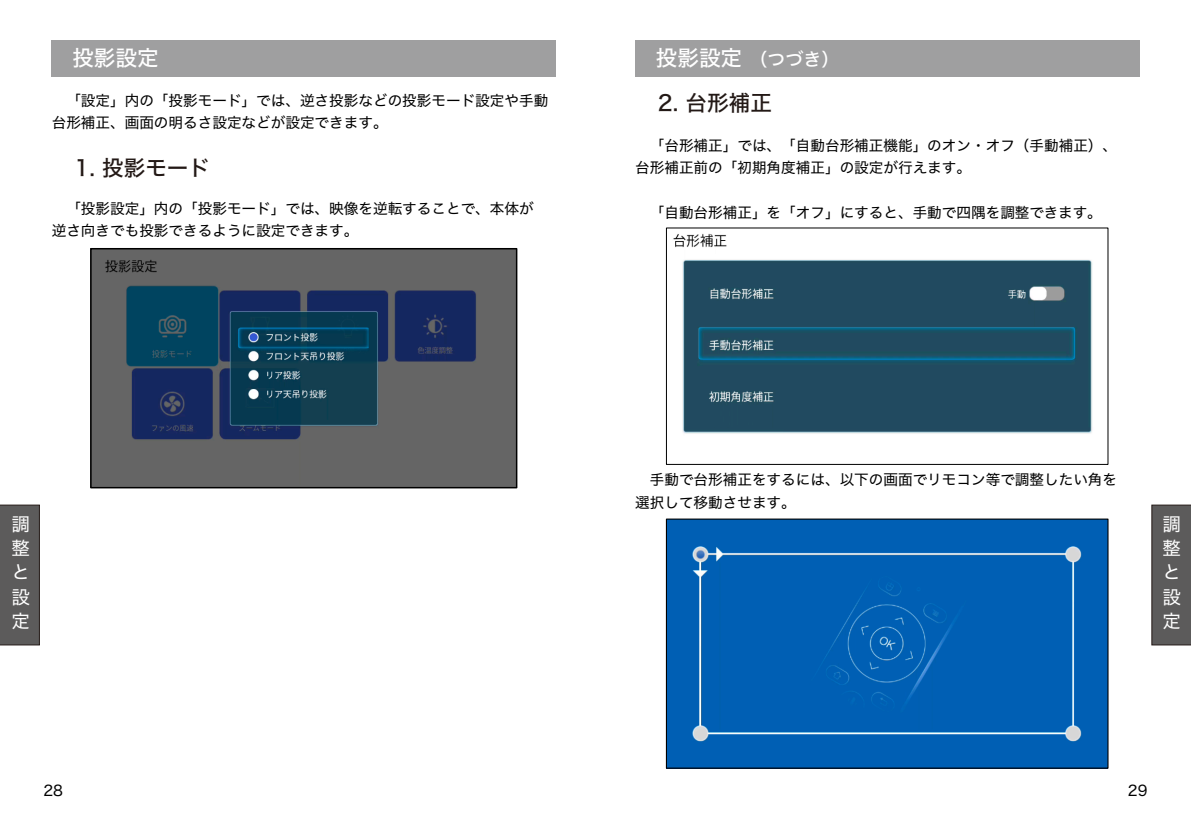
<style>
.page{position:relative;width:1191px;height:840px;background:#fff}
.page>*{position:absolute;margin:0;border:0;box-sizing:border-box;transform-origin:0 0}
.t1{font:21.6px "Hiragino Sans W5";color:#231916}
.t2{font:21.6px "Hiragino Sans W5";color:#fff}
.t3{font:18.4px/24.2px "Hiragino Sans W4";color:#fff;text-align:justify}
.t4{font:18px "Hiragino Sans W5";color:#fff}
.t5{font:14.6px/22.2px "Hiragino Sans W4";color:#000}
.s1{font-size:21.6px}
</style>
<div class="page">
<div style="left:635px;top:40px;width:504px;height:37px;background:#9f9fa0"></div>
<img style="left:673px;top:233px;width:420px;height:201px">
<div style="left:668px;top:520px;width:438px;height:246px;background:#005fb4"></div>
<svg style="left:1151px;top:504px;width:40px;height:141px;background:#5b5a5a"></svg>
<div style="left:0;top:504px;width:40px;height:141px;background:#5c5b5b"></div>
<div style="left:52px;top:40px;width:504px;height:37px;background:#9f9fa0"></div>
<img style="left:93px;top:251px;width:421px;height:234px">
<div style="left:90px;top:248px;width:427px;height:240px;border:2px solid #000"></div>
<h1 class="t2" style="left:72px;top:47px;width:88px">投影設定</h1>
<p class="t5" style="left:52px;top:89px;width:498px;text-indent:15px">「設定」内の「投影モード」では、逆さ投影などの投影モード設定や手動台形補正、画面の明るさ設定などが設定できます。</p>
<h1 class="t1" style="left:74px;top:157px;width:137px">1. 投影モード</h1>
<p class="t5" style="left:52px;top:197px;width:483px;text-indent:15px">「投影設定」内の「投影モード」では、映像を逆転することで、本体が逆さ向きでも投影できるように設定できます。</p>
<p class="t4" style="left:656px;top:51px;width:185px"><span class="s1">投影設定</span>（つづき）</p>
<h1 class="t1" style="left:658px;top:92px;width:116px">2. 台形補正</h1>
<p class="t5" style="left:635px;top:134px;width:483px;text-indent:15px">「台形補正」では、「自動台形補正機能」のオン・オフ（手動補正）、台形補正前の「初期角度補正」の設定が行えます。</p>
<p class="t5" style="left:650px;top:201px;width:453px">「自動台形補正」を「オフ」にすると、手動で四隅を調整できます。</p>
<p class="t3" style="left:11px;top:511px;width:20px">調整と設定</p>
<p class="t5" style="left:43px;top:779px;width:21px">28</p>
<p class="t5" style="left:635px;top:468px;width:483px;text-indent:15px">手動で台形補正をするには、以下の画面でリモコン等で調整したい角を選択して移動させます。</p>
<p class="t3" style="left:1162px;top:511px;width:20px">調整と設定</p>
<p class="t5" style="left:1127px;top:779px;width:21px">29</p>
</div>
